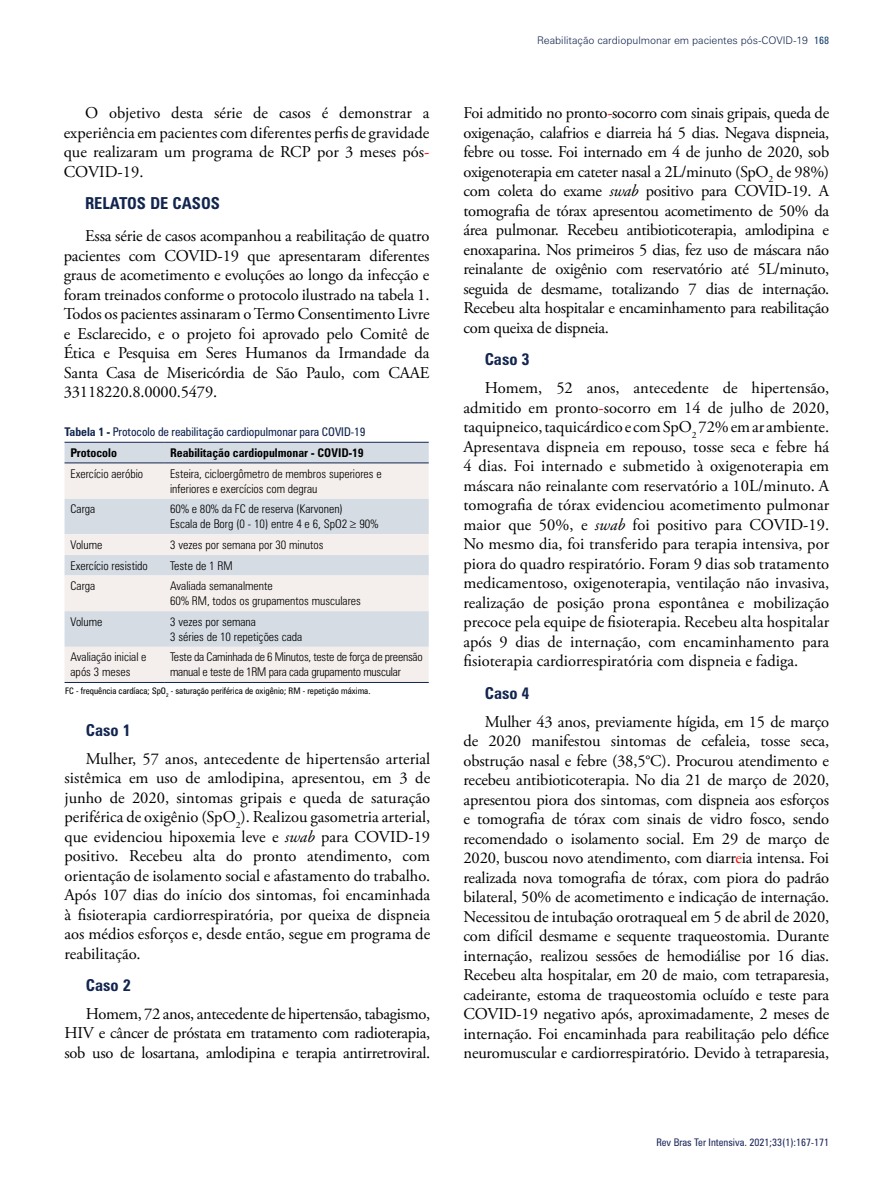
<style>
.page{position:relative;width:893px;height:1191px;background:#fff}
.page>*{position:absolute;margin:0;border:0;box-sizing:border-box;transform-origin:0 0}
.t1{font:16.5px/19.5px "Adobe Garamond Pro";letter-spacing:-.01em;color:#000;text-align:justify}
.t2{font:700 condensed 16.5px "Zurich BT";color:#12254f}
.t3{font:300 condensed 12px/15px "Zurich BT";color:#000}
.t4{font:300 condensed 12px/15px "Zurich BT";letter-spacing:-.02em;color:#000}
.t5{font:condensed 12px/20.9px "Zurich BT";color:#12254f}
.t6{font:700 condensed 12px "Zurich BT";color:#000}
.t7{font:300 10.5px "Zurich BT";color:#12254f}
.t8{font:condensed 10.5px "Zurich BT";color:#202a5c}
.t9{font:condensed 9px "Zurich BT";color:#000}
.s1{color:#f00}
.s2{font-weight:700}
.s3{font-weight:700;color:#000}
.s4{font-style:italic}
.s5{font-weight:400;font-stretch:condensed;color:#163f6d}
</style>
<div class="page">
<div style="left:65px;top:443px;width:364px;height:19px;background:#d5dce4"></div>
<svg style="left:65px;top:463px;width:364px;height:219px;background:#e6e6e9"></svg>
<hr style="left:65px;top:462px;width:99px;height:1px;background:#12254f">
<hr style="left:164px;top:462px;width:265px;height:1px;background:#12254f">
<hr style="left:65px;top:442px;width:99px;height:1px;background:#12254f">
<hr style="left:164px;top:442px;width:265px;height:1px;background:#12254f">
<hr style="left:65px;top:682px;width:99px;height:1px;background:#12254f">
<hr style="left:164px;top:682px;width:265px;height:1px;background:#12254f">
<p class="t1" style="left:64px;top:104px;width:367px;text-indent:21px">O objetivo desta série de casos é demonstrar a experiência em pacientes com diferentes perfis de gravidade que realizaram um programa de RCP por 3 meses pós<span class="s1">-</span>COVID-19.</p>
<p class="t2" style="left:85px;top:193px;width:136px">RELATOS DE CASOS</p>
<p class="t1" style="left:64px;top:227px;width:367px;text-indent:21px">Essa série de casos acompanhou a reabilitação de quatro pacientes com COVID-19 que apresentaram diferentes graus de acometimento e evoluções ao longo da infecção e foram treinados conforme o protocolo ilustrado na tabela 1.<br>Todos os pacientes assinaram o Termo Consentimento Livre e Esclarecido, e o projeto foi aprovado pelo Comitê de Ética e Pesquisa em Seres Humanos da Irmandade da Santa Casa de Misericórdia de São Paulo, com CAAE 33118220.8.0000.5479.</p>
<p class="t5" style="left:71px;top:421px;width:297px;text-indent:-6px"><span class="s2">Tabela 1 -</span> Protocolo de reabilitação cardiopulmonar para COVID-19<br><span class="s3">Protocolo</span></p>
<p class="t6" style="left:170px;top:445px;width:195px">Reabilitação cardiopulmonar - COVID-19</p>
<p class="t3" style="left:71px;top:466px;width:74px">Exercício aeróbio</p>
<p class="t3" style="left:170px;top:466px;width:213px">Esteira, cicloergômetro de membros superiores e inferiores e exercícios com degrau</p>
<p class="t3" style="left:71px;top:501px;width:26px">Carga</p>
<p class="t3" style="left:170px;top:501px;width:210px">60% e 80% da FC de reserva (Karvonen)<br>Escala de Borg (0 - 10) entre 4 e 6, SpO2 ≥ 90%</p>
<p class="t3" style="left:71px;top:537px;width:33px">Volume</p>
<p class="t3" style="left:170px;top:537px;width:155px">3 vezes por semana por 30 minutos</p>
<p class="t3" style="left:71px;top:557px;width:79px">Exercício resistido</p>
<p class="t3" style="left:170px;top:557px;width:64px">Teste de 1 RM</p>
<p class="t3" style="left:71px;top:578px;width:26px">Carga</p>
<p class="t3" style="left:170px;top:578px;width:192px">Avaliada semanalmente<br>60% RM, todos os grupamentos musculares</p>
<p class="t3" style="left:71px;top:614px;width:33px">Volume</p>
<p class="t3" style="left:170px;top:614px;width:134px">3 vezes por semana<br>3 séries de 10 repetições cada</p>
<p class="t3" style="left:71px;top:649px;width:78px">Avaliação inicial e após 3 meses</p>
<p class="t4" style="left:170px;top:649px;width:254px">Teste da Caminhada de 6 Minutos, teste de força de preensão manual e teste de 1RM para cada grupamento muscular</p>
<p class="t9" style="left:65px;top:685px;width:307px">FC - frequência cardíaca; SpO<sub>2</sub> - saturação periférica de oxigênio; RM - repetição máxima.</p>
<p class="t2" style="left:86px;top:719px;width:47px">Caso 1</p>
<p class="t1" style="left:65px;top:749px;width:367px;text-indent:21px">Mulher, 57 anos, antecedente de hipertensão arterial sistêmica em uso de amlodipina, apresentou, em 3 de junho de 2020, sintomas gripais e queda de saturação periférica de oxigênio (SpO<sub>2</sub>). Realizou gasometria arterial, que evidenciou hipoxemia leve e <span class="s4">swab</span> para COVID-19 positivo. Recebeu alta do pronto atendimento, com orientação de isolamento social e afastamento do trabalho.<br>Após 107 dias do início dos sintomas, foi encaminhada à fisioterapia cardiorrespiratória, por queixa de dispneia aos médios esforços e, desde então, segue em programa de reabilitação.</p>
<p class="t2" style="left:86px;top:975px;width:47px">Caso 2</p>
<p class="t1" style="left:65px;top:1004px;width:367px;text-indent:21px">Homem, 72 anos, antecedente de hipertensão, tabagismo, HIV e câncer de próstata em tratamento com radioterapia, sob uso de losartana, amlodipina e terapia antirretroviral.</p>
<p class="t7" style="left:537px;top:34px;width:293px">Reabilitação cardiopulmonar em pacientes pós-COVID-19 <span class="s5">168</span></p>
<p class="t1" style="left:463px;top:104px;width:367px">Foi admitido no pronto<span class="s1">-</span>socorro com sinais gripais, queda de oxigenação, calafrios e diarreia há 5 dias. Negava dispneia, febre ou tosse. Foi internado em 4 de junho de 2020, sob oxigenoterapia em cateter nasal a 2L/minuto (SpO<sub>2</sub> de 98%) com coleta do exame <span class="s4">swab</span> positivo para COVID-19. A tomografia de tórax apresentou acometimento de 50% da área pulmonar. Recebeu antibioticoterapia, amlodipina e enoxaparina. Nos primeiros 5 dias, fez uso de máscara não reinalante de oxigênio com reservatório até 5L/minuto, seguida de desmame, totalizando 7 dias de internação.<br>Recebeu alta hospitalar e encaminhamento para reabilitação com queixa de dispneia.</p>
<p class="t2" style="left:485px;top:349px;width:47px">Caso 3</p>
<p class="t1" style="left:463px;top:379px;width:367px;text-indent:21px">Homem, 52 anos, antecedente de hipertensão, admitido em pronto<span class="s1">-</span>socorro em 14 de julho de 2020, taquipneico, taquicárdico e com SpO<sub>2</sub> 72% em ar ambiente.<br>Apresentava dispneia em repouso, tosse seca e febre há 4 dias. Foi internado e submetido à oxigenoterapia em máscara não reinalante com reservatório a 10L/minuto. A tomografia de tórax evidenciou acometimento pulmonar maior que 50%, e <span class="s4">swab</span> foi positivo para COVID-19.<br>No mesmo dia, foi transferido para terapia intensiva, por piora do quadro respiratório. Foram 9 dias sob tratamento medicamentoso, oxigenoterapia, ventilação não invasiva, realização de posição prona espontânea e mobilização precoce pela equipe de fisioterapia. Recebeu alta hospitalar após 9 dias de internação, com encaminhamento para fisioterapia cardiorrespiratória com dispneia e fadiga.</p>
<p class="t2" style="left:485px;top:682px;width:47px">Caso 4</p>
<p class="t1" style="left:463px;top:712px;width:367px;text-indent:21px">Mulher 43 anos, previamente hígida, em 15 de março de 2020 manifestou sintomas de cefaleia, tosse seca, obstrução nasal e febre (38,5°C). Procurou atendimento e recebeu antibioticoterapia. No dia 21 de março de 2020, apresentou piora dos sintomas, com dispneia aos esforços e tomografia de tórax com sinais de vidro fosco, sendo recomendado o isolamento social. Em 29 de março de 2020, buscou novo atendimento, com diarr<span class="s1">e</span>ia intensa. Foi realizada nova tomografia de tórax, com piora do padrão bilateral, 50% de acometimento e indicação de internação.<br>Necessitou de intubação orotraqueal em 5 de abril de 2020, com difícil desmame e sequente traqueostomia. Durante internação, realizou sessões de hemodiálise por 16 dias.<br>Recebeu alta hospitalar, em 20 de maio, com tetraparesia, cadeirante, estoma de traqueostomia ocluído e teste para COVID-19 negativo após, aproximadamente, 2 meses de internação. Foi encaminhada para reabilitação pelo défice neuromuscular e cardiorrespiratório. Devido à tetraparesia,</p>
<p class="t8" style="left:656px;top:1135px;width:174px">Rev Bras Ter Intensiva. 2021;33(1):167-171</p>
</div>
